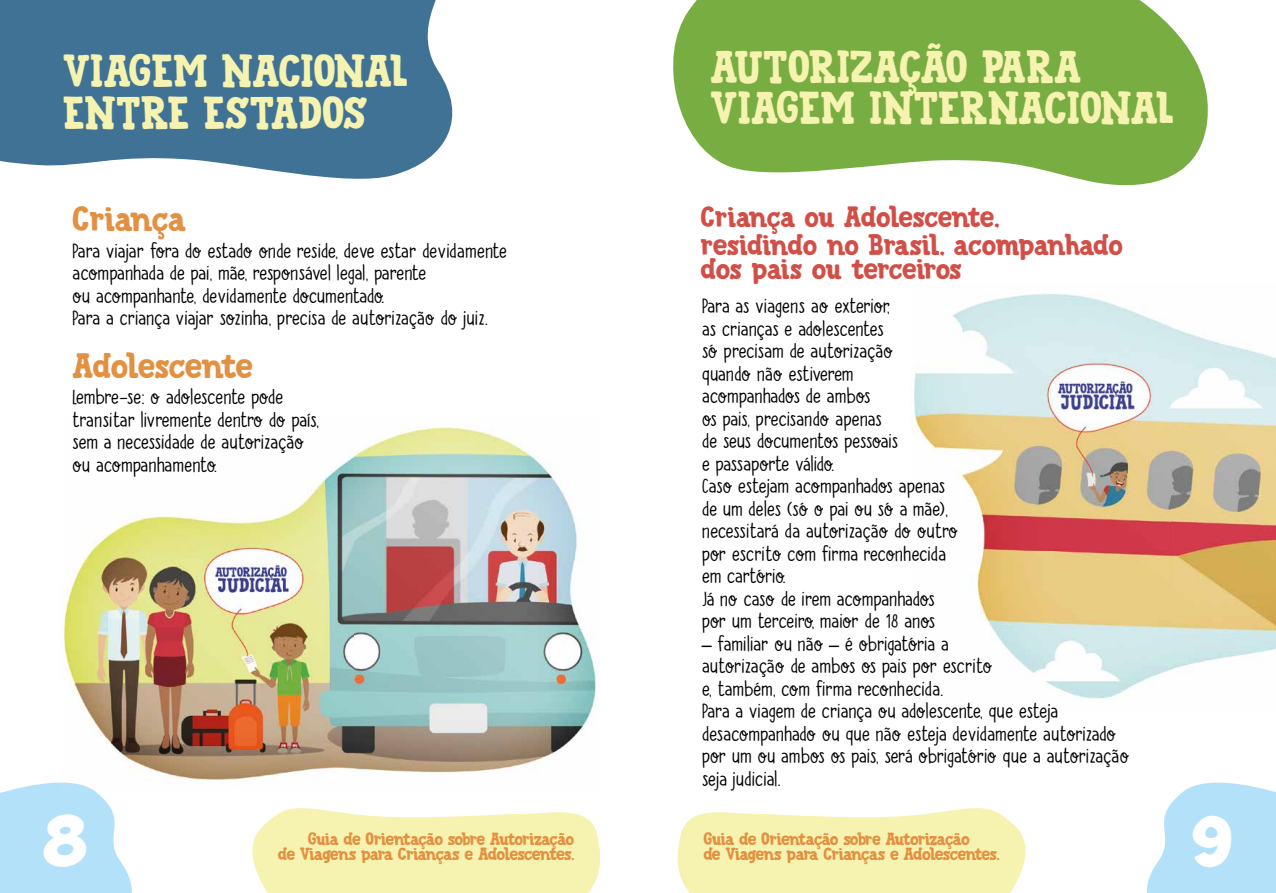
<style>
.page{position:relative;width:1276px;height:893px;background:#fff}
.page>*{position:absolute;margin:0;border:0;box-sizing:border-box;transform-origin:0 0}
.t1{font:49.5px "Obelix Pro";color:#fff}
.t2{font:46.8px/41.2px "DK Trained Monkey";color:#f6f2af}
.t3{font:36px "DK Trained Monkey";letter-spacing:-.03em;color:#e29041}
.t4{font:30px/28.2px "DK Trained Monkey";letter-spacing:-.03em;color:#d24f47}
.t5{font:18px/22.5px "DK The Cats Whiskers";letter-spacing:-.03em;color:#000}
.t6{font:18px/15px "DK Trained Monkey";letter-spacing:-.05em;color:#e29041;text-align:right}
.s1{font-family:"Arial"}
</style>
<div class="page">
<svg style="left:252px;top:808px;width:349px;height:85px;background:#f6f3b7"></svg>
<svg style="left:677px;top:808px;width:349px;height:85px;background:#f6f3b7"></svg>
<svg style="left:0;top:782px;width:132px;height:111px;background:#bde4fa"></svg>
<svg style="left:1146px;top:782px;width:130px;height:111px"></svg>
<img style="left:60px;top:425px;width:536px;height:367px">
<img style="left:60px;top:783px;width:36px;height:9px">
<svg style="left:0;top:0;width:453px;height:179px;background:#517f9f"></svg>
<svg style="left:673px;top:0;width:535px;height:186px;background:#8ab85b"></svg>
<img style="left:911px;top:294px;width:365px;height:405px">
<h2 class="t2" style="left:63px;top:51px;width:346px">VIAGEM NACIONAL<br>ENTRE ESTADOS</h2>
<h2 class="t2" style="left:710px;top:46px;width:465px">AUTORIZAÇÃO PARA<br>VIAGEM INTERNACIONAL</h2>
<h3 class="t3" style="left:72px;top:198px;width:115px">Criança</h3>
<p class="t5" style="left:72px;top:240px;width:436px">Para viajar fora do estado onde reside, deve estar devidamente acompanhada de pai, mãe, responsável legal, parente<br>ou acompanhante, devidamente documentado.<br>Para a criança viajar sozinha, precisa de autorização do juiz.</p>
<h3 class="t3" style="left:72px;top:345px;width:182px">Adolescente</h3>
<p class="t5" style="left:72px;top:387px;width:248px">Lembre-se: o adolescente pode transitar livremente dentro do país, sem a necessidade de autorização ou acompanhamento.</p>
<h3 class="t4" style="left:700px;top:202px;width:424px">Criança ou Adolescente, residindo no Brasil, acompanhado</h3>
<h3 class="t4" style="left:700px;top:255px;width:263px">dos pais ou terceiros</h3>
<p class="t5" style="left:702px;top:295px;width:258px">Para as viagens ao exterior,<br>as crianças e adolescentes<br>só precisam de autorização<br>quando não estiverem<br>acompanhados de ambos<br>os pais, precisando apenas<br>de seus documentos pessoais<br>e passaporte válido.<br>Caso estejam acompanhados apenas de um deles (só o pai ou só a mãe), necessitará da autorização do outro por escrito com firma reconhecida em cartório.<br>Já no caso de irem acompanhados por um terceiro, maior de 18 anos</p>
<p class="t5" style="left:702px;top:633px;width:429px"><span class="s1">–</span> familiar ou não <span class="s1">–</span> é obrigatória a<br>autorização de ambos os pais por escrito<br>e, também, com firma reconhecida.<br>Para a viagem de criança ou adolescente, que esteja desacompanhado ou que não esteja devidamente autorizado por um ou ambos os pais, será obrigatório que a autorização seja judicial.</p>
<h1 class="t1" style="left:43px;top:820px;width:44px">8</h1>
<h1 class="t1" style="left:1192px;top:820px;width:41px">9</h1>
<p class="t6" style="left:278px;top:832px;width:298px">Guia de Orientação sobre Autorização<br>de Viagens para Crianças e Adolescentes.</p>
<p class="t6" style="left:703px;top:832px;width:298px;text-align:left">Guia de Orientação sobre Autorização<br>de Viagens para Crianças e Adolescentes.</p>
</div>
